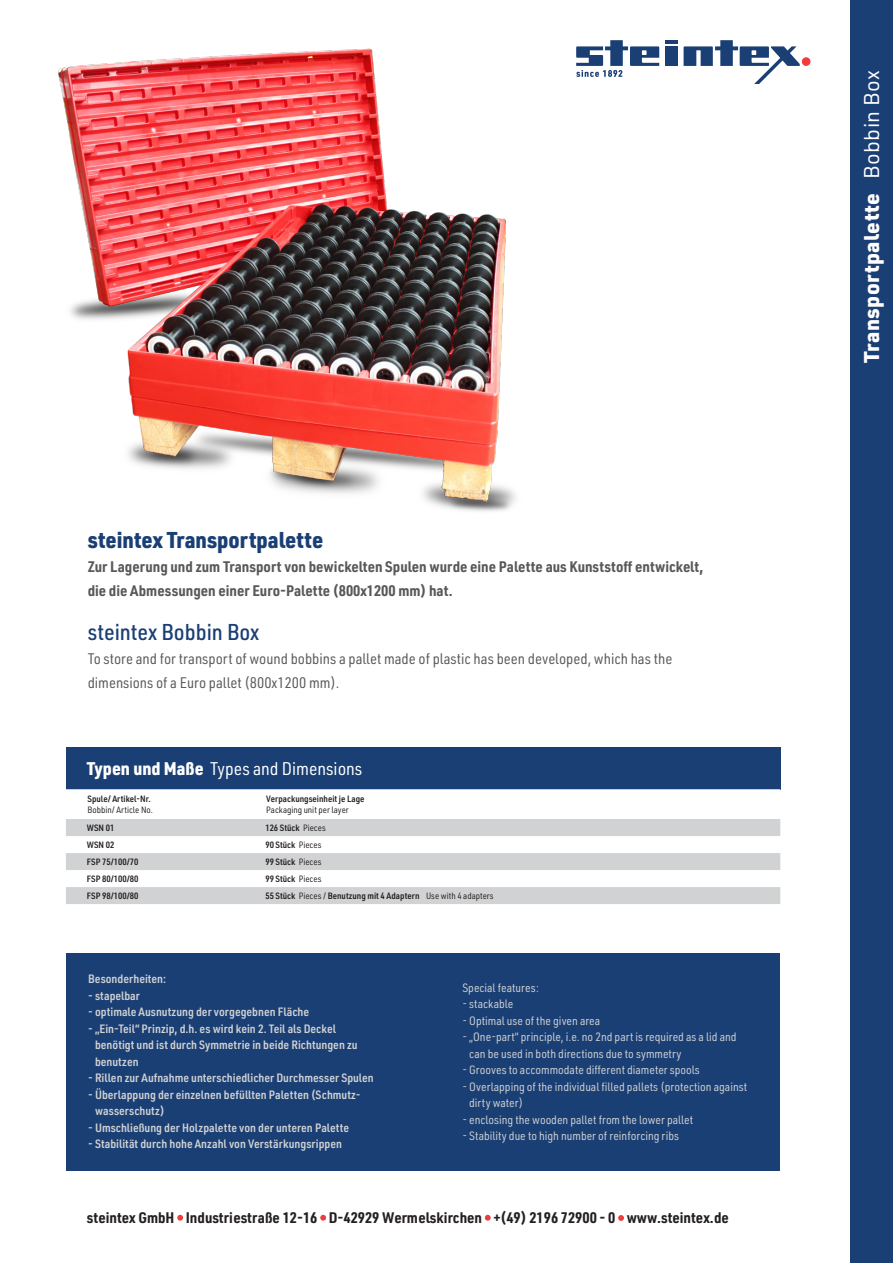
<style>
.page{position:relative;width:893px;height:1263px;background:#fff}
.page>*{position:absolute;margin:0;border:0;box-sizing:border-box;transform-origin:0 0}
.t1{font:900 22.5px "URWDIN Semi Cond";color:#1a3f74}
.t2{font:500 22.5px "URWDIN Semi Cond";color:#1a3f74}
.t3{font:900 21px "URWDIN";letter-spacing:.02em;color:#fff}
.t4{font:18px "URWDIN Semi Cond";color:#fff}
.t5{font:700 15px/24px "URWDIN Semi Cond";color:#57585a}
.t6{font:15px/24px "URWDIN Semi Cond";color:#57585a}
.t7{font:700 15px "URWDIN Semi Cond";color:#231f20}
.t8{font:600 11.85px/16.5px "URWDIN Semi Cond";color:#d1d2d4}
.t9{font:11.85px/16.5px "URWDIN Semi Cond";color:#d1d2d4}
.t10{font:600 9px "URWDIN Semi Cond";color:#231f20}
.t11{font:9px "URWDIN Semi Cond";color:#231f20}
.s1{font-weight:900}
.s2{font-weight:400}
</style>
<div class="page">
<svg style="left:177px;top:1215px;width:6px;height:6px"></svg>
<svg style="left:320px;top:1215px;width:6px;height:6px"></svg>
<svg style="left:485px;top:1215px;width:6px;height:6px"></svg>
<svg style="left:618px;top:1215px;width:6px;height:6px"></svg>
<div style="left:851px;top:0;width:42px;height:1263px;background:#1a3f74"></div>
<div style="left:665px;top:46px;width:12px;height:20px;background:#1a3f74"></div>
<hr style="left:665px;top:40px;width:12px;height:4px;background:#1a3f74">
<svg style="left:684px;top:40px;width:116px;height:44px"></svg>
<div style="left:802px;top:57px;width:8px;height:9px;background:#ee3d3c;border-radius:50%"></div>
<svg style="left:576px;top:40px;width:83px;height:37px"></svg>
<div style="left:66px;top:747px;width:714px;height:42px;background:#1a3f74"></div>
<svg style="left:66px;top:789px;width:714px;height:1px"></svg>
<svg style="left:66px;top:819px;width:714px;height:85px;fill:#d1d2d4"></svg>
<div style="left:66px;top:952px;width:714px;height:218px;background:#1a3f74"></div>
<img style="left:58px;top:48px;width:458px;height:464px">
<p class="t1" style="left:88px;top:524px;width:237px">steintex Transportpalette</p>
<p class="t5" style="left:88px;top:554px;width:617px">Zur Lagerung und zum Transport von bewickelten Spulen wurde eine Palette aus Kunststoff entwickelt, die die Abmessungen einer Euro-Palette (800x1200 mm) hat.</p>
<p class="t2" style="left:88px;top:617px;width:173px">steintex Bobbin Box</p>
<p class="t6" style="left:88px;top:646px;width:586px">To store and for transport of wound bobbins a pallet made of plastic has been developed, which has the dimensions of a Euro pallet (800x1200 mm).</p>
<p class="t4" style="left:87px;top:756px;width:277px"><span class="s1">Typen und Maße</span> Types and Dimensions</p>
<p class="t10" style="left:88px;top:793px;width:64px">Spule/ Artikel-Nr.</p>
<p class="t11" style="left:88px;top:804px;width:67px">Bobbin/ Article No.</p>
<p class="t10" style="left:266px;top:793px;width:100px">Verpackungseinheit je Lage</p>
<p class="t11" style="left:266px;top:804px;width:84px">Packaging unit per layer</p>
<p class="t10" style="left:87px;top:821px;width:29px">WSN 01</p>
<p class="t10" style="left:265px;top:821px;width:62px">126 Stück <span class="s2">Pieces</span></p>
<p class="t10" style="left:87px;top:838px;width:29px">WSN 02</p>
<p class="t10" style="left:265px;top:838px;width:58px">90 Stück <span class="s2">Pieces</span></p>
<p class="t10" style="left:87px;top:855px;width:53px">FSP 75/100/70</p>
<p class="t10" style="left:265px;top:855px;width:58px">99 Stück <span class="s2">Pieces</span></p>
<p class="t10" style="left:87px;top:872px;width:53px">FSP 80/100/80</p>
<p class="t10" style="left:265px;top:872px;width:58px">99 Stück <span class="s2">Pieces</span></p>
<p class="t10" style="left:87px;top:889px;width:53px">FSP 98/100/80</p>
<p class="t10" style="left:265px;top:889px;width:230px">55 Stück <span class="s2">Pieces /</span> Benutzung mit 4 Adaptern <span class="s2">Use with 4 adapters</span></p>
<p class="t8" style="left:88px;top:970px;width:80px">Besonderheiten:</p>
<p class="t8" style="left:88px;top:987px;width:53px">- stapelbar</p>
<p class="t8" style="left:88px;top:1003px;width:222px">- optimale Ausnutzung der vorgegebnen Fläche</p>
<p class="t8" style="left:95px;top:1020px;width:264px;text-indent:-7px">- „Ein-Teil“ Prinzip, d.h. es wird kein 2. Teil als Deckel benötigt und ist durch Symmetrie in beide Richtungen zu benutzen</p>
<p class="t8" style="left:88px;top:1069px;width:287px">- Rillen zur Aufnahme unterschiedlicher Durchmesser Spulen</p>
<p class="t8" style="left:95px;top:1086px;width:267px;text-indent:-7px">- Überlappung der einzelnen befüllten Paletten (Schmutz&shy;wasserschutz)</p>
<p class="t8" style="left:88px;top:1119px;width:263px">- Umschließung der Holzpalette von der unteren Palette</p>
<p class="t8" style="left:88px;top:1135px;width:255px">- Stabilität durch hohe Anzahl von Verstärkungsrippen</p>
<p class="t9" style="left:462px;top:979px;width:78px">Special features:</p>
<p class="t9" style="left:462px;top:995px;width:52px">- stackable</p>
<p class="t9" style="left:462px;top:1012px;width:139px">- Optimal use of the given area</p>
<p class="t9" style="left:469px;top:1028px;width:269px;text-indent:-7px">- „One-part“ principle, i.e. no 2nd part is required as a lid and can be used in both directions due to symmetry</p>
<p class="t9" style="left:462px;top:1061px;width:239px">- Grooves to accommodate different diameter spools</p>
<p class="t9" style="left:469px;top:1078px;width:279px;text-indent:-7px">- Overlapping of the individual filled pallets (protection against dirty water)</p>
<p class="t9" style="left:462px;top:1111px;width:232px">- enclosing the wooden pallet from the lower pallet</p>
<p class="t9" style="left:462px;top:1127px;width:218px">- Stability due to high number of reinforcing ribs</p>
<p class="t7" style="left:87px;top:1207px;width:643px">steintex GmbH Industriestraße 12-16 D-42929 Wermelskirchen +(49) 2196 72900 - 0 www.steintex.de</p>
<p class="t3" style="left:857px;top:363px;width:294px;rotate:-90deg">Transportpalette <span class="s2">Bobbin Box</span></p>
</div>
